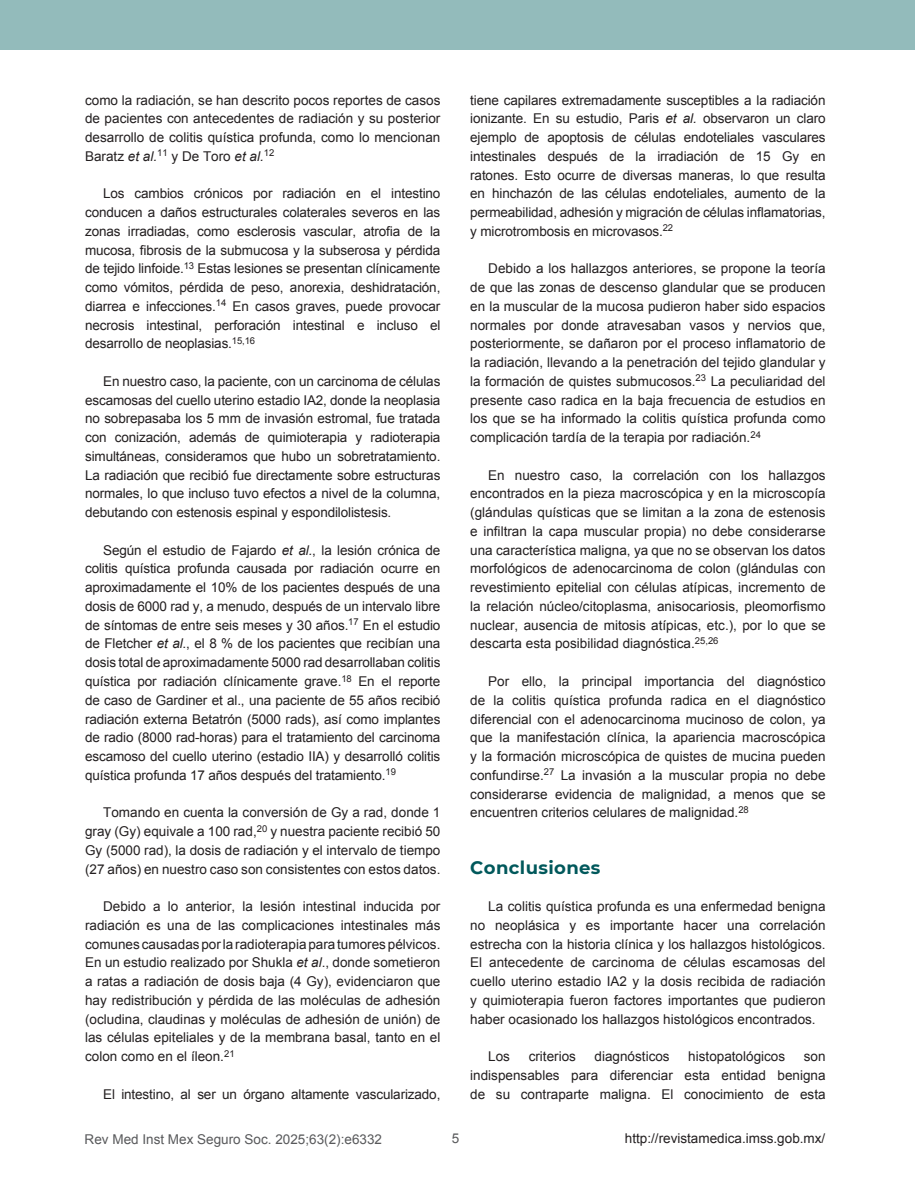
<style>
.page{position:relative;width:915px;height:1191px;background:#fff}
.page>*{position:absolute;margin:0;border:0;box-sizing:border-box;transform-origin:0 0}
.Sub_verde{font:700 18px "Montserrat";letter-spacing:.02em;color:#01585b}
.t1{font:13.5px/18.8px "Arial";color:#231f20;text-align:justify}
.t2{font:13.5px "Arial";color:#58595b}
.s1{font-style:italic}
</style>
<div class="page">
<div style="left:0;top:0;width:914px;height:50px;background:#93bbbb"></div>
<p class="t1" style="left:85px;top:91px;width:357px">como la radiación, se han descrito pocos reportes de casos de pacientes con antecedentes de radiación y su posterior desarrollo de colitis quística profunda, como lo mencionan Baratz <span class="s1">et al.</span><sup>11</sup> y De Toro <span class="s1">et al.</span><sup>12</sup></p>
<p class="t1" style="left:85px;top:184px;width:357px;text-indent:18px">Los cambios crónicos por radiación en el intestino conducen a daños estructurales colaterales severos en las zonas irradiadas, como esclerosis vascular, atrofia de la mucosa, fibrosis de la submucosa y la subserosa y pérdida de tejido linfoide.<sup>13</sup> Estas lesiones se presentan clínicamente como vómitos, pérdida de peso, anorexia, deshidratación, diarrea e infecciones.<sup>14</sup> En casos graves, puede provocar necrosis intestinal, perforación intestinal e incluso el desarrollo de neoplasias.<sup>15,16</sup></p>
<p class="t1" style="left:85px;top:372px;width:357px;text-indent:18px">En nuestro caso, la paciente, con un carcinoma de células escamosas del cuello uterino estadio IA2, donde la neoplasia no sobrepasaba los 5 mm de invasión estromal, fue tratada con conización, además de quimioterapia y radioterapia simultáneas, consideramos que hubo un sobretratamiento.<br>La radiación que recibió fue directamente sobre estructuras normales, lo que incluso tuvo efectos a nivel de la columna, debutando con estenosis espinal y espondilolistesis.</p>
<p class="t1" style="left:85px;top:541px;width:357px;text-indent:18px">Según el estudio de Fajardo <span class="s1">et al.</span>, la lesión crónica de colitis quística profunda causada por radiación ocurre en aproximadamente el 10% de los pacientes después de una dosis de 6000 rad y, a menudo, después de un intervalo libre de síntomas de entre seis meses y 30 años.<sup>17</sup> En el estudio de Fletcher <span class="s1">et al</span>., el 8 % de los pacientes que recibían una dosis total de aproximadamente 5000 rad desarrollaban colitis quística por radiación clínicamente grave.<sup>18</sup> En el reporte de caso de Gardiner et al., una paciente de 55 años recibió radiación externa Betatrón (5000 rads), así como implantes de radio (8000 rad-horas) para el tratamiento del carcinoma escamoso del cuello uterino (estadio IIA) y desarrolló colitis quística profunda 17 años después del tratamiento.<sup>19</sup></p>
<p class="t1" style="left:85px;top:803px;width:357px;text-indent:18px">Tomando en cuenta la conversión de Gy a rad, donde 1 gray (Gy) equivale a 100 rad,<sup>20</sup> y nuestra paciente recibió 50<br>Gy (5000 rad), la dosis de radiación y el intervalo de tiempo (27 años) en nuestro caso son consistentes con estos datos.</p>
<p class="t1" style="left:85px;top:897px;width:357px;text-indent:18px">Debido a lo anterior, la lesión intestinal inducida por radiación es una de las complicaciones intestinales más comunes causadas por la radioterapia para tumores pélvicos.<br>En un estudio realizado por Shukla <span class="s1">et al</span>., donde sometieron a ratas a radiación de dosis baja (4 Gy), evidenciaron que hay redistribución y pérdida de las moléculas de adhesión (ocludina, claudinas y moléculas de adhesión de unión) de las células epiteliales y de la membrana basal, tanto en el colon como en el íleon.<sup>21</sup></p>
<p class="t1" style="left:103px;top:1084px;width:338px">El intestino, al ser un órgano altamente vascularizado,</p>
<p class="t1" style="left:470px;top:91px;width:357px">tiene capilares extremadamente susceptibles a la radiación ionizante. En su estudio, Paris <span class="s1">et al.</span> observaron un claro ejemplo de apoptosis de células endoteliales vasculares intestinales después de la irradiación de 15 Gy en ratones. Esto ocurre de diversas maneras, lo que resulta en hinchazón de las células endoteliales, aumento de la permeabilidad, adhesión y migración de células inflamatorias, y microtrombosis en microvasos.<sup>22</sup></p>
<p class="t1" style="left:470px;top:259px;width:357px;text-indent:18px">Debido a los hallazgos anteriores, se propone la teoría de que las zonas de descenso glandular que se producen en la muscular de la mucosa pudieron haber sido espacios normales por donde atravesaban vasos y nervios que, posteriormente, se dañaron por el proceso inflamatorio de la radiación, llevando a la penetración del tejido glandular y la formación de quistes submucosos.<sup>23</sup> La peculiaridad del presente caso radica en la baja frecuencia de estudios en los que se ha informado la colitis quística profunda como complicación tardía de la terapia por radiación.<sup>24</sup></p>
<p class="t1" style="left:470px;top:466px;width:357px;text-indent:18px">En nuestro caso, la correlación con los hallazgos encontrados en la pieza macroscópica y en la microscopía (glándulas quísticas que se limitan a la zona de estenosis e infiltran la capa muscular propia) no debe considerarse una característica maligna, ya que no se observan los datos morfológicos de adenocarcinoma de colon (glándulas con revestimiento epitelial con células atípicas, incremento de la relación núcleo/citoplasma, anisocariosis, pleomorfismo nuclear, ausencia de mitosis atípicas, etc.), por lo que se descarta esta posibilidad diagnóstica.<sup>25,26</sup></p>
<p class="t1" style="left:470px;top:672px;width:357px;text-indent:18px">Por ello, la principal importancia del diagnóstico de la colitis quística profunda radica en el diagnóstico diferencial con el adenocarcinoma mucinoso de colon, ya que la manifestación clínica, la apariencia macroscópica y la formación microscópica de quistes de mucina pueden confundirse.<sup>27</sup> La invasión a la muscular propia no debe considerarse evidencia de malignidad, a menos que se encuentren criterios celulares de malignidad.<sup>28</sup></p>
<p class="Sub_verde" style="left:470px;top:854px;width:132px">Conclusiones</p>
<p class="t1" style="left:470px;top:897px;width:357px;text-indent:18px">La colitis quística profunda es una enfermedad benigna no neoplásica y es importante hacer una correlación estrecha con la historia clínica y los hallazgos histológicos.<br>El antecedente de carcinoma de células escamosas del cuello uterino estadio IA2 y la dosis recibida de radiación y quimioterapia fueron factores importantes que pudieron haber ocasionado los hallazgos histológicos encontrados.</p>
<p class="t1" style="left:488px;top:1047px;width:23px">Los</p>
<p class="t1" style="left:528px;top:1047px;width:49px">criterios</p>
<p class="t1" style="left:594px;top:1047px;width:77px">diagnósticos</p>
<p class="t1" style="left:688px;top:1047px;width:98px">histopatológicos</p>
<p class="t1" style="left:470px;top:1047px;width:357px;text-indent:333px">son indispensables para diferenciar esta entidad benigna de su contraparte maligna. El conocimiento de esta</p>
<p class="t2" style="left:85px;top:1130px;width:299px">Rev Med Inst Mex Seguro Soc. 2025;63(2):e6332</p>
<p class="t2" style="left:451px;top:1129px;width:9px">5</p>
<p class="t1" style="left:624px;top:1129px;width:202px">http://revistamedica.imss.gob.mx/</p>
</div>
